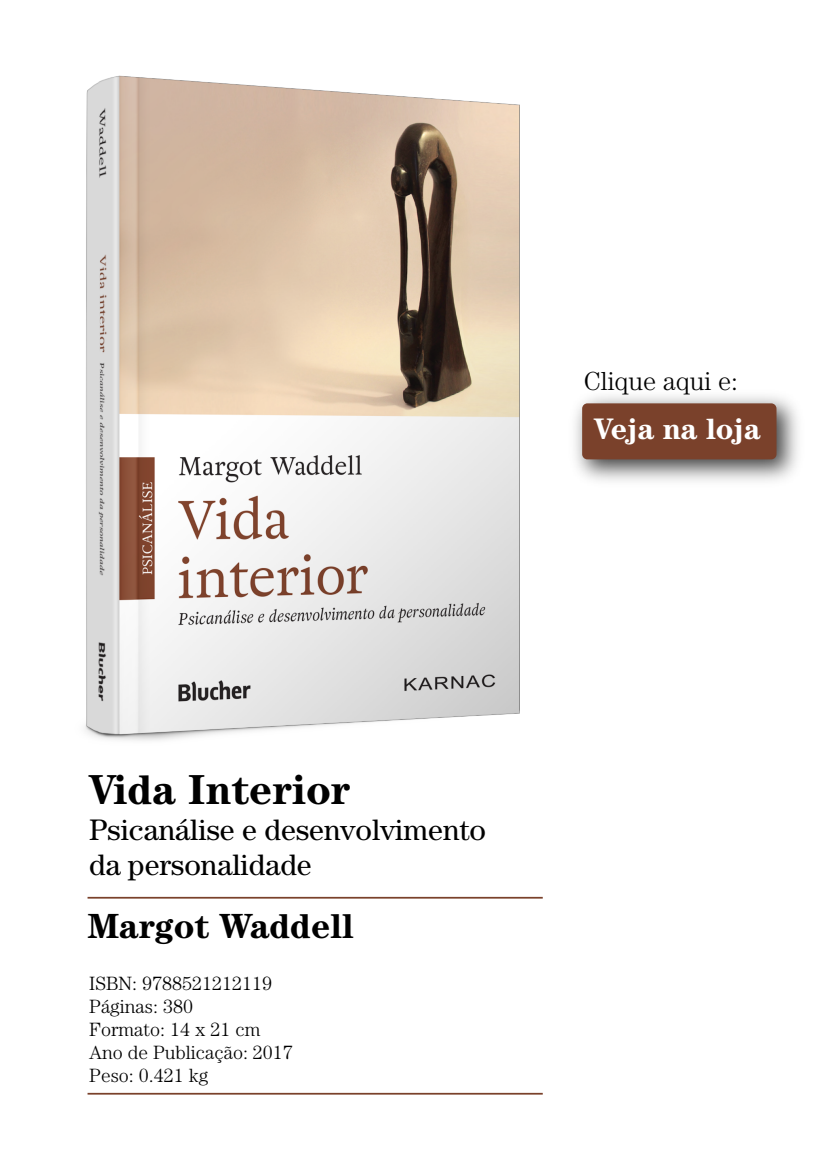
<style>
.page{position:relative;width:818px;height:1162px;background:#fff}
.page>*{position:absolute;margin:0;border:0;box-sizing:border-box;transform-origin:0 0}
.t1{font:700 42px "Century";color:#000}
.t2{font:700 35px "Century";color:#000}
.t3{font:29.75px/35.7px "Century";color:#000}
.t4{font:700 29.75px "Century";color:#fff}
.t5{font:300 26.25px "Century";color:#000}
.t6{font:300 19.25px/23.1px "Century";color:#000}
</style>
<div class="page">
<img style="left:575px;top:396px;width:223px;height:85px">
<div style="left:582px;top:403px;width:194px;height:56px;background:#7a412b;border-radius:5px"></div>
<hr style="left:88px;top:897px;width:454px;height:2px;background:#7a412b">
<hr style="left:88px;top:1093px;width:454px;height:2px;background:#7a412b">
<img style="left:85px;top:75px;width:435px;height:666px">
<h3 class="t5" style="left:584px;top:366px;width:156px">Clique aqui e:</h3>
<h3 class="t4" style="left:594px;top:411px;width:168px">Veja na loja</h3>
<h1 class="t1" style="left:89px;top:765px;width:263px">Vida Interior</h1>
<h3 class="t3" style="left:89px;top:811px;width:398px">Psicanálise e desenvolvimento da personalidade</h3>
<h2 class="t2" style="left:88px;top:905px;width:268px">Margot Waddell</h2>
<p class="t6" style="left:89px;top:972px;width:205px">ISBN: 9788521212119<br>Páginas: 380<br>Formato: 14 x 21 cm<br>Ano de Publicação: 2017<br>Peso: 0.421 kg</p>
</div>
